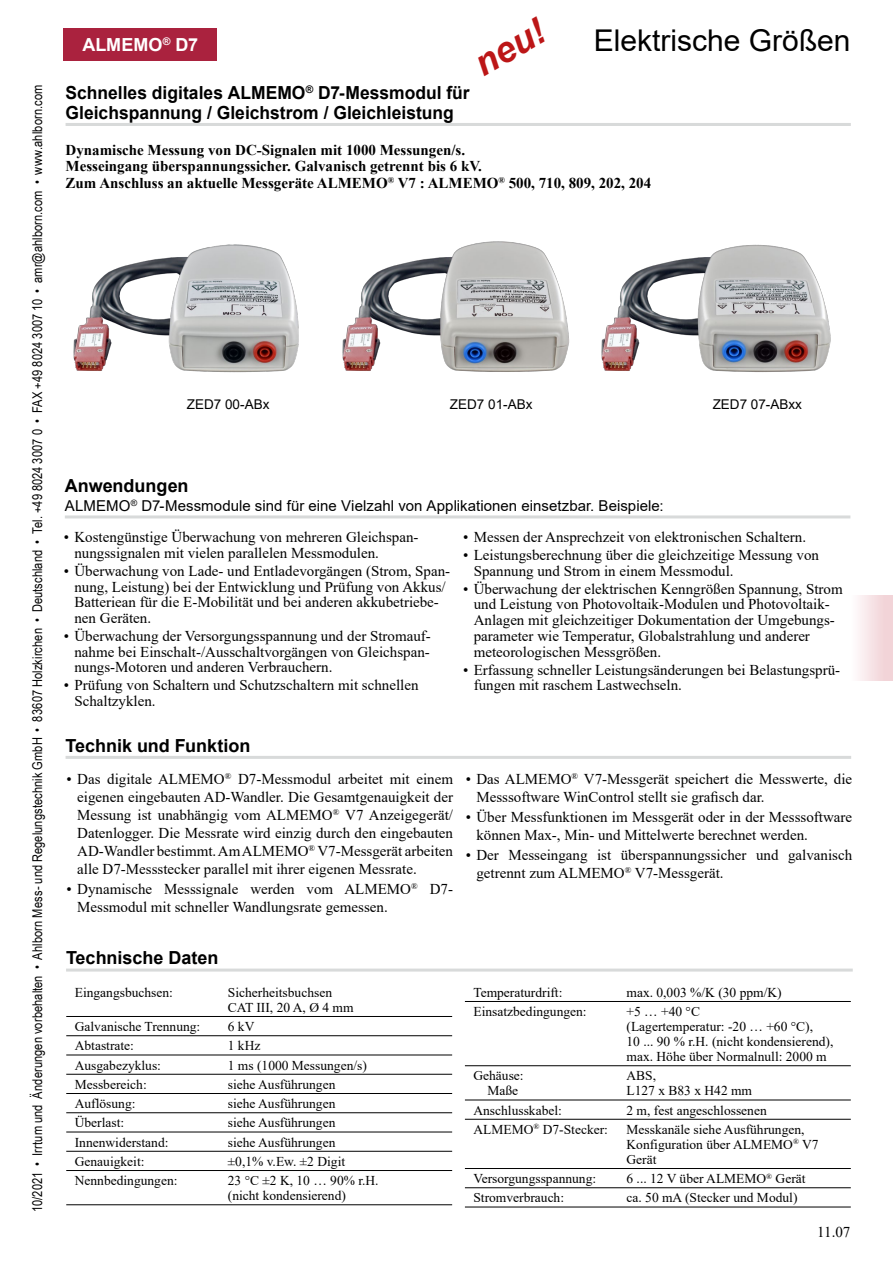
<style>
.page{position:relative;width:893px;height:1263px;background:#fff}
.page>*{position:absolute;margin:0;border:0;box-sizing:border-box;transform-origin:0 0}
.t1{font:italic 700 36px "Arial";color:#bc1617}
.t2{font:30px "Arial";color:#000}
.t3{font:700 18px/19.5px "Arial";color:#000}
.t4{font:700 18px "Arial";color:#fff}
.t5{font:15px/15.8px "Times New Roman";color:#000}
.t6{font:700 15px/16.5px "Times New Roman";color:#000}
.t7{font:15px "Arial";letter-spacing:.005em;color:#000}
.t8{font:13.5px/15px "Times New Roman";color:#000}
.t9{font:13.5px "Arial Narrow";letter-spacing:.005em;color:#000}
.t10{font:13.5px "Arial";color:#000}
</style>
<div class="page">
<div style="left:850px;top:596px;width:43px;height:84px;background:linear-gradient(to right,#fffefe,#f0ccd1)"></div>
<hr style="left:66px;top:123px;width:785px;height:3px;background:#d8dada">
<hr style="left:66px;top:1016px;width:386px;height:1px;background:#000">
<hr style="left:66px;top:1035px;width:386px;height:1px;background:#000">
<hr style="left:66px;top:1054px;width:386px;height:1px;background:#000">
<hr style="left:66px;top:1074px;width:386px;height:1px;background:#000">
<hr style="left:66px;top:1093px;width:386px;height:1px;background:#000">
<hr style="left:66px;top:1112px;width:386px;height:1px;background:#000">
<hr style="left:66px;top:1131px;width:386px;height:1px;background:#000">
<hr style="left:66px;top:1151px;width:386px;height:1px;background:#000">
<hr style="left:66px;top:1170px;width:386px;height:1px;background:#000">
<hr style="left:66px;top:1204px;width:386px;height:1px;background:#000">
<hr style="left:465px;top:1001px;width:386px;height:1px;background:#000">
<hr style="left:465px;top:1065px;width:386px;height:1px;background:#000">
<hr style="left:465px;top:1099px;width:386px;height:1px;background:#000">
<hr style="left:465px;top:1119px;width:386px;height:1px;background:#000">
<hr style="left:465px;top:1168px;width:386px;height:1px;background:#000">
<hr style="left:465px;top:1187px;width:386px;height:1px;background:#000">
<hr style="left:465px;top:1206px;width:386px;height:1px;background:#000">
<hr style="left:66px;top:968px;width:787px;height:3px;background:#d8dada">
<hr style="left:66px;top:756px;width:785px;height:3px;background:#d8dada">
<hr style="left:65px;top:515px;width:785px;height:3px;background:#d8dada">
<img style="left:73px;top:241px;width:497px;height:132px">
<img style="left:601px;top:244px;width:230px;height:128px">
<div style="left:64px;top:28px;width:153px;height:33px;background:#aa223e"></div>
<p class="t4" style="left:82px;top:32px;width:117px">ALMEMO<sup>®</sup> D7</p>
<h1 class="t1" style="left:465px;top:45px;width:77px;rotate:-30deg">neu!</h1>
<h2 class="t2" style="left:594px;top:19px;width:258px">Elektrische Größen</h2>
<p class="t9" style="left:28px;top:1212px;width:1128px;rotate:-90deg">10/2021 • Irrtum und Änderungen vorbehalten • Ahlborn Mess- und Regelungstechnik GmbH • 83607 Holzkirchen • Deutschland • Tel. +49 8024 3007 0 • FAX +49 8024 3007 10 • amr@ahlborn.com • www.ahlborn.com</p>
<p class="t3" style="left:66px;top:83px;width:406px">Schnelles digitales ALMEMO<sup>®</sup> D7-Messmodul für<br>Gleichspannung / Gleichstrom / Gleichleistung</p>
<p class="t6" style="left:66px;top:141px;width:587px">Dynamische Messung von DC-Signalen mit 1000 Messungen/s.<br>Messeingang überspannungssicher. Galvanisch getrennt bis 6 kV.<br>Zum Anschluss an aktuelle Messgeräte ALMEMO<sup>®</sup> V7 : ALMEMO<sup>®</sup> 500, 710, 809, 202, 204</p>
<p class="t10" style="left:187px;top:395px;width:84px">ZED7 00-ABx</p>
<p class="t10" style="left:450px;top:395px;width:84px">ZED7 01-ABx</p>
<p class="t10" style="left:713px;top:395px;width:91px">ZED7 07-ABxx</p>
<p class="t3" style="left:65px;top:476px;width:125px">Anwendungen</p>
<p class="t7" style="left:65px;top:496px;width:600px">ALMEMO<sup>®</sup> D7-Messmodule sind für eine Vielzahl von Applikationen einsetzbar. Beispiele:</p>
<p class="t5" style="left:74px;top:529px;width:346px;text-indent:-11px">• Kostengünstige Überwachung von mehreren Gleichspan&shy;nungssignalen mit vielen parallelen Messmodulen.</p>
<p class="t5" style="left:74px;top:562px;width:377px;text-indent:-11px">• Überwachung von Lade- und Entladevorgängen (Strom, Span&shy;nung, Leistung) bei der Entwicklung und Prüfung von Akkus/ Batteriean für die E-Mobilität und bei anderen akkubetriebe&shy;nen Geräten.</p>
<p class="t5" style="left:74px;top:627px;width:358px;text-align:justify;text-indent:-11px">• Überwachung der Versorgungsspannung und der Stromauf&shy;nahme bei Einschalt-/Ausschaltvorgängen von Gleichspan&shy;nungs-Motoren und anderen Verbrauchern.</p>
<p class="t5" style="left:74px;top:677px;width:346px;text-indent:-11px">• Prüfung von Schaltern und Schutzschaltern mit schnellen<br>Schaltzyklen.</p>
<p class="t5" style="left:463px;top:529px;width:345px">• Messen der Ansprechzeit von elektronischen Schaltern.</p>
<p class="t5" style="left:474px;top:547px;width:347px;text-indent:-11px">• Leistungsberechnung über die gleichzeitige Messung von<br>Spannung und Strom in einem Messmodul.</p>
<p class="t5" style="left:474px;top:580px;width:371px;text-indent:-11px">• Überwachung der elektrischen Kenngrößen Spannung, Strom und Leistung von Photovoltaik-Modulen und Photovoltaik-Anlagen mit gleichzeitiger Dokumentation der Umgebungs&shy;parameter wie Temperatur, Globalstrahlung und anderer meteorologischen Messgrößen.</p>
<p class="t5" style="left:474px;top:661px;width:368px;text-indent:-11px">• Erfassung schneller Leistungsänderungen bei Belastungsprü&shy;fungen mit raschem Lastwechseln.</p>
<p class="t3" style="left:66px;top:736px;width:186px">Technik und Funktion</p>
<p class="t5" style="left:77px;top:769px;width:377px;line-height:18px;text-align:justify;text-indent:-11px">• Das digitale ALMEMO<sup>®</sup> D7-Messmodul arbeitet mit einem eigenen eingebauten AD-Wandler. Die Gesamtgenauigkeit der Messung ist unabhängig vom ALMEMO<sup>®</sup> V7 Anzeigegerät/ Datenlogger. Die Messrate wird einzig durch den eingebauten AD-Wandler bestimmt. Am ALMEMO<sup>®</sup> V7-Messgerät arbeiten alle D7-Messstecker parallel mit ihrer eigenen Messrate.</p>
<p class="t5" style="left:77px;top:880px;width:377px;line-height:18px;text-indent:-11px">• Dynamische Messsignale werden vom ALMEMO<sup>®</sup> D7-<br>Messmodul mit schneller Wandlungsrate gemessen.</p>
<p class="t5" style="left:476px;top:769px;width:377px;line-height:18px;text-indent:-11px">• Das ALMEMO<sup>®</sup> V7-Messgerät speichert die Messwerte, die<br>Messsoftware WinControl stellt sie grafisch dar.</p>
<p class="t5" style="left:476px;top:808px;width:377px;line-height:18px;text-indent:-11px">• Über Messfunktionen im Messgerät oder in der Messsoftware können Max-, Min- und Mittelwerte berechnet werden.</p>
<p class="t5" style="left:476px;top:846px;width:377px;line-height:18px;text-indent:-11px">• Der Messeingang ist überspannungssicher und galvanisch getrennt zum ALMEMO<sup>®</sup> V7-Messgerät.</p>
<p class="t3" style="left:66px;top:948px;width:154px">Technische Daten</p>
<p class="t8" style="left:75px;top:984px;width:100px">Eingangsbuchsen:</p>
<p class="t8" style="left:228px;top:984px;width:127px">Sicherheitsbuchsen<br>CAT III, 20 A, Ø 4 mm</p>
<p class="t8" style="left:75px;top:1018px;width:127px">Galvanische Trennung:</p>
<p class="t8" style="left:228px;top:1018px;width:28px">6 kV</p>
<p class="t8" style="left:75px;top:1038px;width:61px">Abtastrate:</p>
<p class="t8" style="left:228px;top:1038px;width:34px">1 kHz</p>
<p class="t8" style="left:75px;top:1057px;width:88px">Ausgabezyklus:</p>
<p class="t8" style="left:228px;top:1057px;width:141px">1 ms (1000 Messungen/s)</p>
<p class="t8" style="left:75px;top:1076px;width:73px">Messbereich:</p>
<p class="t8" style="left:228px;top:1076px;width:109px">siehe Ausführungen</p>
<p class="t8" style="left:75px;top:1095px;width:62px">Auflösung:</p>
<p class="t8" style="left:228px;top:1095px;width:109px">siehe Ausführungen</p>
<p class="t8" style="left:75px;top:1115px;width:51px">Überlast:</p>
<p class="t8" style="left:228px;top:1115px;width:109px">siehe Ausführungen</p>
<p class="t8" style="left:75px;top:1134px;width:95px">Innenwiderstand:</p>
<p class="t8" style="left:228px;top:1134px;width:109px">siehe Ausführungen</p>
<p class="t8" style="left:75px;top:1153px;width:71px">Genauigkeit:</p>
<p class="t8" style="left:228px;top:1153px;width:119px">±0,1% v.Ew. ±2 Digit</p>
<p class="t8" style="left:75px;top:1172px;width:104px">Nennbedingungen:</p>
<p class="t8" style="left:228px;top:1172px;width:152px">23 °C ±2 K, 10 … 90% r.H. (nicht kondensierend)</p>
<p class="t8" style="left:473px;top:984px;width:91px">Temperaturdrift:</p>
<p class="t8" style="left:626px;top:984px;width:157px">max. 0,003 %/K (30 ppm/K)</p>
<p class="t8" style="left:473px;top:1003px;width:115px">Einsatzbedingungen:</p>
<p class="t8" style="left:626px;top:1003px;width:208px">+5 … +40 °C<br>(Lagertemperatur: -20 … +60 °C),<br>10 ... 90 % r.H. (nicht kondensierend), max. Höhe über Normalnull: 2000 m</p>
<p class="t8" style="left:473px;top:1068px;width:52px">Gehäuse:</p>
<p class="t8" style="left:626px;top:1068px;width:31px">ABS,</p>
<p class="t8" style="left:487px;top:1083px;width:32px">Maße</p>
<p class="t8" style="left:626px;top:1083px;width:127px">L127 x B83 x H42 mm</p>
<p class="t8" style="left:473px;top:1102px;width:90px">Anschlusskabel:</p>
<p class="t8" style="left:626px;top:1102px;width:142px">2 m, fest angeschlossenen</p>
<p class="t8" style="left:473px;top:1121px;width:136px">ALMEMO<sup>®</sup> D7-Stecker:</p>
<p class="t8" style="left:626px;top:1121px;width:194px">Messkanäle siehe Ausführungen,<br>Konfiguration über ALMEMO<sup>®</sup> V7<br>Gerät</p>
<p class="t8" style="left:473px;top:1170px;width:124px">Versorgungsspannung:</p>
<p class="t8" style="left:626px;top:1170px;width:181px">6 ... 12 V über ALMEMO<sup>®</sup> Gerät</p>
<p class="t8" style="left:473px;top:1190px;width:92px">Stromverbrauch:</p>
<p class="t8" style="left:626px;top:1190px;width:172px">ca. 50 mA (Stecker und Modul)</p>
<p class="t5" style="left:817px;top:1224px;width:35px">11.07</p>
</div>
